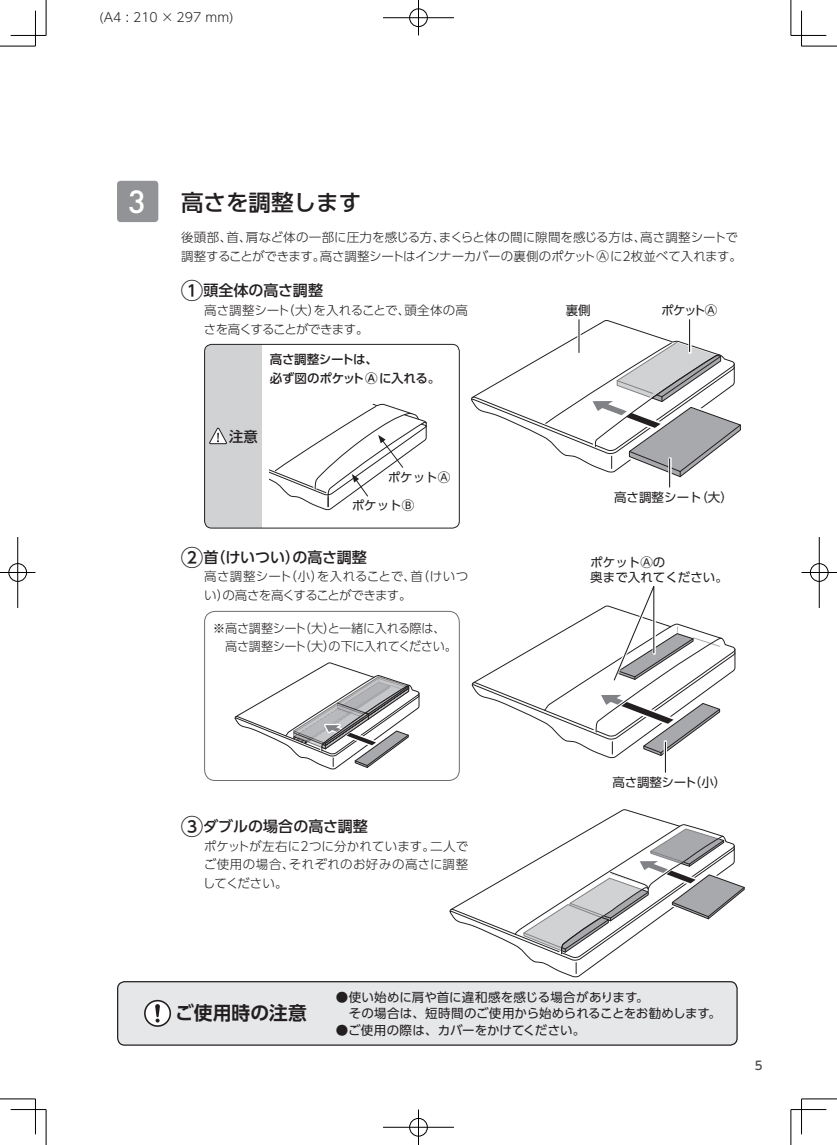
<style>
.page{position:relative;width:837px;height:1145px;background:#fff}
.page>*{position:absolute;margin:0;border:0;box-sizing:border-box;transform-origin:0 0}
.t1{font:500 22.5px "UD Shin Go Pro";color:#231f20}
.t2{font:700 18.75px "UD Shin Go Pro De";color:#231f20}
.t3{font:500 15px "UD Shin Go Pro";color:#231f20}
.t4{font:500 14.38px "UD Shin Go Pro";color:#231f20}
.t5{font:300 12.5px/18.8px "UD Shin Go Pro";letter-spacing:-.01em;color:#231f20}
.t6{font:12.5px/16.2px "UD Shin Go Pro";color:#231f20}
.t7{font:300 12.5px/18.8px "UD Shin Go Pro";letter-spacing:-.035em;color:#231f20}
.t8{font:300 12.5px "UD Shin Go Pro";letter-spacing:.015em;color:#231f20}
.t9{font:500 12.5px/18.8px "UD Shin Go Pro";letter-spacing:-.025em;color:#231f20}
.t10{font:300 12.5px "UD Shin Go Pro";letter-spacing:-.06em;color:#231f20}
.t11{font:300 12.5px "UD Shin Go Pro";letter-spacing:-.065em;color:#231f20}
.t12{font:12.5px "UD Shin Go Pro";letter-spacing:-.03em;color:#231f20}
.t13{font:500 11.88px "UD Shin M Go Pro";color:#4b4c4d}
.s1{font-family:"Futura";font-size:29.75px;color:#fff}
.s2{font-size:22.5px}
</style>
<div class="page">
<div style="left:204px;top:344px;width:58px;height:184px;background:#d1d2d4"></div>
<svg style="left:209px;top:428px;width:18px;height:16px"></svg>
<div style="left:204px;top:344px;width:255px;height:184px;border:1px solid #231f20;border-radius:7px"></div>
<svg style="left:569px;top:320px;width:109px;height:21px"></svg>
<svg style="left:471px;top:341px;width:270px;height:137px"></svg>
<svg style="left:562px;top:809px;width:125px;height:169px"></svg>
<svg style="left:449px;top:825px;width:296px;height:148px"></svg>
<svg style="left:234px;top:662px;width:185px;height:108px"></svg>
<hr style="left:664px;top:742px;width:1px;height:30px;background:#231f20">
<svg style="left:472px;top:586px;width:263px;height:170px"></svg>
<div style="left:204px;top:611px;width:255px;height:169px;border:1px solid #6c6d70;border-radius:11px"></div>
<svg style="left:667px;top:457px;width:4px;height:31px"></svg>
<hr style="left:668px;top:459px;width:2px;height:28px;background:#231f20">
<hr style="left:577px;top:318px;width:3px;height:36px;background:#fff">
<hr style="left:578px;top:320px;width:1px;height:32px;background:#231f20">
<svg style="left:687px;top:319px;width:4px;height:34px"></svg>
<hr style="left:688px;top:320px;width:1px;height:31px;background:#231f20">
<svg style="left:269px;top:404px;width:157px;height:106px"></svg>
<div style="left:118px;top:981px;width:618px;height:64px;background:#e6e7e9;border-radius:7px"></div>
<div style="left:117px;top:981px;width:620px;height:64px;border:1px solid #231f20;border-radius:7px"></div>
<div style="left:145px;top:1000px;width:25px;height:26px;background:#fff;border-radius:50%"></div>
<div style="left:144px;top:999px;width:27px;height:27px;border:2px solid #231f20;border-radius:50%"></div>
<svg style="left:155px;top:1004px;width:5px;height:18px"></svg>
<div style="left:117px;top:181px;width:41px;height:41px;background:#919396;border-radius:4px"></div>
<hr style="left:0;top:46px;width:35px;height:1px;background:#000">
<hr style="left:801px;top:46px;width:35px;height:1px;background:#000">
<hr style="left:0;top:1098px;width:35px;height:1px;background:#000">
<hr style="left:801px;top:1098px;width:35px;height:1px;background:#000">
<hr style="left:46px;top:0;width:1px;height:35px;background:#000">
<hr style="left:46px;top:1109px;width:1px;height:35px;background:#000">
<hr style="left:790px;top:0;width:1px;height:35px;background:#000">
<hr style="left:790px;top:1109px;width:1px;height:35px;background:#000">
<hr style="left:11px;top:35px;width:35px;height:1px;background:#000">
<hr style="left:790px;top:35px;width:36px;height:1px;background:#000">
<hr style="left:11px;top:1109px;width:35px;height:1px;background:#000">
<hr style="left:790px;top:1109px;width:36px;height:1px;background:#000">
<hr style="left:35px;top:11px;width:1px;height:35px;background:#000">
<hr style="left:35px;top:1098px;width:1px;height:36px;background:#000">
<hr style="left:801px;top:11px;width:1px;height:35px;background:#000">
<hr style="left:801px;top:1098px;width:1px;height:36px;background:#000">
<div style="left:408px;top:8px;width:20px;height:19px;border:2px solid #fff;border-radius:50%"></div>
<hr style="left:383px;top:17px;width:71px;height:2px;background:#fff">
<hr style="left:417px;top:0;width:2px;height:35px;background:#fff">
<div style="left:409px;top:9px;width:18px;height:18px;border:1px solid #000;border-radius:50%"></div>
<hr style="left:383px;top:18px;width:71px;height:1px;background:#000">
<hr style="left:418px;top:0;width:1px;height:35px;background:#000">
<div style="left:408px;top:1117px;width:20px;height:20px;border:2px solid #fff;border-radius:50%"></div>
<hr style="left:383px;top:1126px;width:71px;height:2px;background:#fff">
<hr style="left:417px;top:1109px;width:2px;height:35px;background:#fff">
<div style="left:409px;top:1118px;width:18px;height:18px;border:1px solid #000;border-radius:50%"></div>
<hr style="left:383px;top:1127px;width:71px;height:1px;background:#000">
<hr style="left:418px;top:1109px;width:1px;height:35px;background:#000">
<div style="left:8px;top:562px;width:19px;height:20px;border:2px solid #fff;border-radius:50%"></div>
<hr style="left:0;top:571px;width:35px;height:2px;background:#fff">
<hr style="left:17px;top:537px;width:2px;height:71px;background:#fff">
<div style="left:9px;top:563px;width:18px;height:18px;border:1px solid #000;border-radius:50%"></div>
<hr style="left:0;top:572px;width:35px;height:1px;background:#000">
<hr style="left:18px;top:537px;width:1px;height:71px;background:#000">
<div style="left:809px;top:562px;width:19px;height:20px;border:2px solid #fff;border-radius:50%"></div>
<hr style="left:801px;top:571px;width:35px;height:2px;background:#fff">
<div style="left:809px;top:563px;width:19px;height:18px;border:1px solid #000;border-radius:50%"></div>
<hr style="left:801px;top:572px;width:35px;height:1px;background:#000">
<hr style="left:818px;top:537px;width:1px;height:71px;background:#000">
<p class="t5" style="left:99px;top:7px;width:136px">(A4 : 210 × 297 mm)</p>
<h1 class="t1" style="left:128px;top:184px;width:234px"><span class="s1">3</span> 高さを調整します</h1>
<p class="t5" style="left:181px;top:227px;width:562px">後頭部、首、肩など体の一部に圧力を感じる方、まくらと体の間に隙間を感じる方は、高さ調整シートで調整することができます。高さ調整シートはインナーカバーの裏側のポケットⒶに2枚並べて入れます。</p>
<p class="t3" style="left:181px;top:278px;width:144px"><span class="s2">①</span>頭全体の高さ調整</p>
<p class="t5" style="left:204px;top:300px;width:265px">高さ調整シート（大）を入れることで、頭全体の高</p>
<p class="t6" style="left:565px;top:302px;width:26px">裏側</p>
<p class="t6" style="left:660px;top:302px;width:58px">ポケットⒶ</p>
<p class="t11" style="left:204px;top:319px;width:166px">さを高くすることができます。</p>
<p class="t9" style="left:270px;top:349px;width:172px">高さ調整シートは、<br>必ず図のポケットⒶに入れる。</p>
<p class="t4" style="left:229px;top:424px;width:30px">注意</p>
<p class="t6" style="left:387px;top:468px;width:64px">ポケットⒶ</p>
<p class="t6" style="left:351px;top:497px;width:64px">ポケットⒷ</p>
<p class="t3" style="left:181px;top:545px;width:187px"><span class="s2">②</span>首（けいつい）の高さ調整</p>
<p class="t6" style="left:614px;top:489px;width:120px">高さ調整シート（大）</p>
<p class="t6" style="left:590px;top:553px;width:76px">ポケットⒶの</p>
<p class="t8" style="left:204px;top:566px;width:265px">高さ調整シート（小）を入れることで、首（けいつ</p>
<p class="t6" style="left:590px;top:568px;width:139px">奥まで入れてください。</p>
<p class="t10" style="left:204px;top:585px;width:209px">い）の高さを高くすることができます。</p>
<p class="t7" style="left:225px;top:618px;width:233px;text-indent:-12px">※高さ調整シート（大）と一緒に入れる際は、高さ調整シート（大）の下に入れてください。</p>
<p class="t3" style="left:181px;top:814px;width:188px"><span class="s2">③</span>ダブルの場合の高さ調整</p>
<p class="t5" style="left:203px;top:836px;width:267px;text-align:justify">ポケットが左右に2つに分かれています。二人でご使用の場合、それぞれのお好みの高さに調整してください。</p>
<p class="t12" style="left:612px;top:772px;width:115px">高さ調整シート（小）</p>
<h2 class="t2" style="left:175px;top:997px;width:133px">ご使用時の注意</h2>
<p class="t6" style="left:336px;top:989px;width:386px">●使い始めに肩や首に違和感を感じる場合があります。<br>　その場合は、短時間のご使用から始められることをお勧めします。</p>
<p class="t6" style="left:336px;top:1021px;width:251px">●ご使用の際は、カバーをかけてください。</p>
<p class="t13" style="left:754px;top:1056px;width:9px">5</p>
</div>
